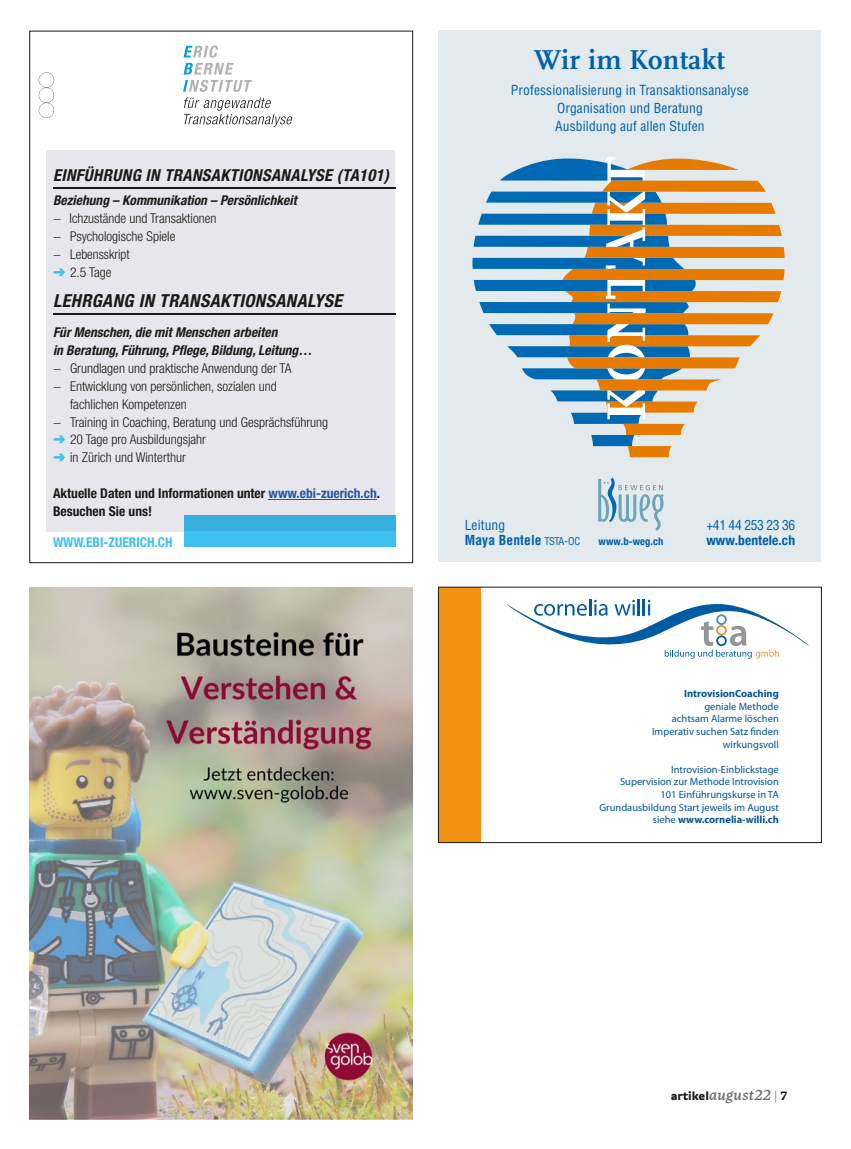
<style>
.page{position:relative;width:851px;height:1149px;background:#fff}
.page>*{position:absolute;margin:0;border:0;box-sizing:border-box;transform-origin:0 0}
.t1{font:700 28.5px "FF Scala";letter-spacing:.01em;color:#0061a7}
.t2{font:italic 700 condensed 18px "Helvetica Neue LT Std";letter-spacing:.025em;color:#1a1a18}
.t3{font:italic 700 condensed 16.5px "Helvetica Neue LT Std";letter-spacing:.025em;color:#1a1a18}
.t4{font:italic 500 14.4px "Tuna";letter-spacing:.025em;color:#6f6f6e}
.t5{font:300 condensed 13.5px/17.9px "Helvetica Neue LT Std";color:#1a1a18}
.t6{font:italic 700 condensed 13.5px/17.9px "Helvetica Neue LT Std";color:#1a1a18}
.t7{font:condensed 13.5px/18px "Helvetica LT Std";letter-spacing:.01em;color:#0061a7;text-align:center}
.t8{font:700 condensed 13.5px/17.9px "Helvetica Neue LT Std";color:#1a1a18}
.t9{font:700 condensed 13.5px/15px "Helvetica LT Std";letter-spacing:.01em;color:#0061a7}
.t10{font:700 condensed 13.5px "Helvetica Neue LT Std";color:#3fc0f0}
.t11{font:700 condensed 13.5px "Helvetica Neue";letter-spacing:.01em;color:#0061a7}
.t12{font:condensed 13.5px "Helvetica LT Std";letter-spacing:-.03em;color:#0061a7}
.t13{font:10.5px/12.6px "Myriad Pro";color:#005397;text-align:right}
.t14{font:700 10.5px "Myriad Pro";color:#005397}
.t15{font:700 condensed 10.5px "Helvetica Neue";letter-spacing:.01em;color:#0061a7}
.s1{color:#3fc0f0}
.s2{color:#245a9c}
.s3{font-weight:400}
.s4{font-weight:400;font-size:10.5px}
.s5{font-weight:700}
.s6{font-family:"Strada OT";font-weight:900;font-style:normal;font-size:12px;color:#1a1a18}
.s7{font-weight:400;font-style:normal;font-size:12px}
.s8{font-weight:700;font-style:normal;font-size:12px;color:#1a1a18}
</style>
<div class="page">
<div style="left:46px;top:150px;width:349px;height:381px;background:#e6e6ec"></div>
<div style="left:184px;top:531px;width:211px;height:16px;background:#3ec0f0"></div>
<div style="left:184px;top:515px;width:211px;height:16px;background:#37afde"></div>
<svg style="left:39px;top:72px;width:15px;height:46px"></svg>
<svg style="left:183px;top:80px;width:109px;height:47px"></svg>
<svg style="left:183px;top:46px;width:51px;height:28px"></svg>
<hr style="left:53px;top:187px;width:342px;height:2px;background:#1a1a18">
<hr style="left:53px;top:314px;width:342px;height:1px;background:#1a1a18">
<hr style="left:268px;top:499px;width:109px;height:1px;background:#245a9c">
<div style="left:438px;top:30px;width:383px;height:531px;background:#e2eaed"></div>
<svg style="left:472px;top:157px;width:312px;height:300px"></svg>
<svg style="left:598px;top:477px;width:65px;height:53px"></svg>
<div style="left:438px;top:587px;width:43px;height:255px;background:#f39110"></div>
<svg style="left:507px;top:599px;width:302px;height:59px"></svg>
<img style="left:30px;top:587px;width:382px;height:531px">
<p class="t3" style="left:53px;top:165px;width:337px">EINFÜHRUNG IN TRANSAKTIONSANALYSE (TA101)</p>
<p class="t6" style="left:53px;top:192px;width:245px">Beziehung – Kommunikation – Persönlichkeit</p>
<p class="t5" style="left:53px;top:209px;width:165px">− Ichzustände und Transaktionen − Psychologische Spiele<br>− Lebensskript<br><span class="s1">➜</span> 2.5 Tage</p>
<h2 class="t2" style="left:53px;top:290px;width:290px">LEHRGANG IN TRANSAKTIONSANALYSE</h2>
<p class="t6" style="left:53px;top:323px;width:260px">Für Menschen, die mit Menschen arbeiten<br>in Beratung, Führung, Pflege, Bildung, Leitung…</p>
<p class="t5" style="left:53px;top:359px;width:240px">− Grundlagen und praktische Anwendung der TA</p>
<p class="t5" style="left:53px;top:377px;width:225px">− Entwicklung von persönlichen, sozialen und</p>
<p class="t5" style="left:70px;top:395px;width:118px">fachlichen Kompetenzen</p>
<p class="t5" style="left:53px;top:412px;width:277px">− Training in Coaching, Beratung und Gesprächsführung</p>
<p class="t5" style="left:53px;top:430px;width:154px"><span class="s1">➜</span> 20 Tage pro Ausbildungsjahr</p>
<p class="t5" style="left:53px;top:448px;width:134px"><span class="s1">➜</span> in Zürich und Winterthur</p>
<p class="t8" style="left:53px;top:484px;width:328px">Aktuelle Daten und Informationen unter <span class="s2">www.ebi-zuerich.ch</span>.<br>Besuchen Sie uns!</p>
<p class="t10" style="left:53px;top:533px;width:121px">WWW.EBI-ZUERICH.CH</p>
<h1 class="t1" style="left:534px;top:44px;width:192px">Wir im Kontakt</h1>
<p class="t7" style="left:511px;top:81px;width:239px">Professionalisierung in Transaktionsanalyse<br>Organisation und Beratung<br>Ausbildung auf allen Stufen</p>
<p class="t9" style="left:464px;top:517px;width:117px"><span class="s3">Leitung<br></span>Maya Bentele <span class="s4">TSTA-OC</span></p>
<p class="t15" style="left:598px;top:532px;width:66px">www.b-weg.ch</p>
<p class="t12" style="left:706px;top:517px;width:90px">+41 44 253 23 36</p>
<p class="t11" style="left:706px;top:529px;width:90px">www.bentele.ch</p>
<p class="t14" style="left:684px;top:687px;width:96px">IntrovisionCoaching</p>
<p class="t13" style="left:652px;top:700px;width:128px">geniale Methode<br>achtsam Alarme löschen<br>Imperativ suchen Satz finden wirkungsvoll</p>
<p class="t13" style="left:599px;top:763px;width:181px">Introvision-Einblickstage<br>Supervision zur Methode Introvision<br>101 Einführungskurse in TA Grundausbildung Start jeweils im August siehe <span class="s5">www.cornelia-willi.ch</span></p>
<p class="t4" style="left:670px;top:1085px;width:118px"><span class="s6">artikel</span>august22 <span class="s7">|</span> <span class="s8">7</span></p>
</div>
